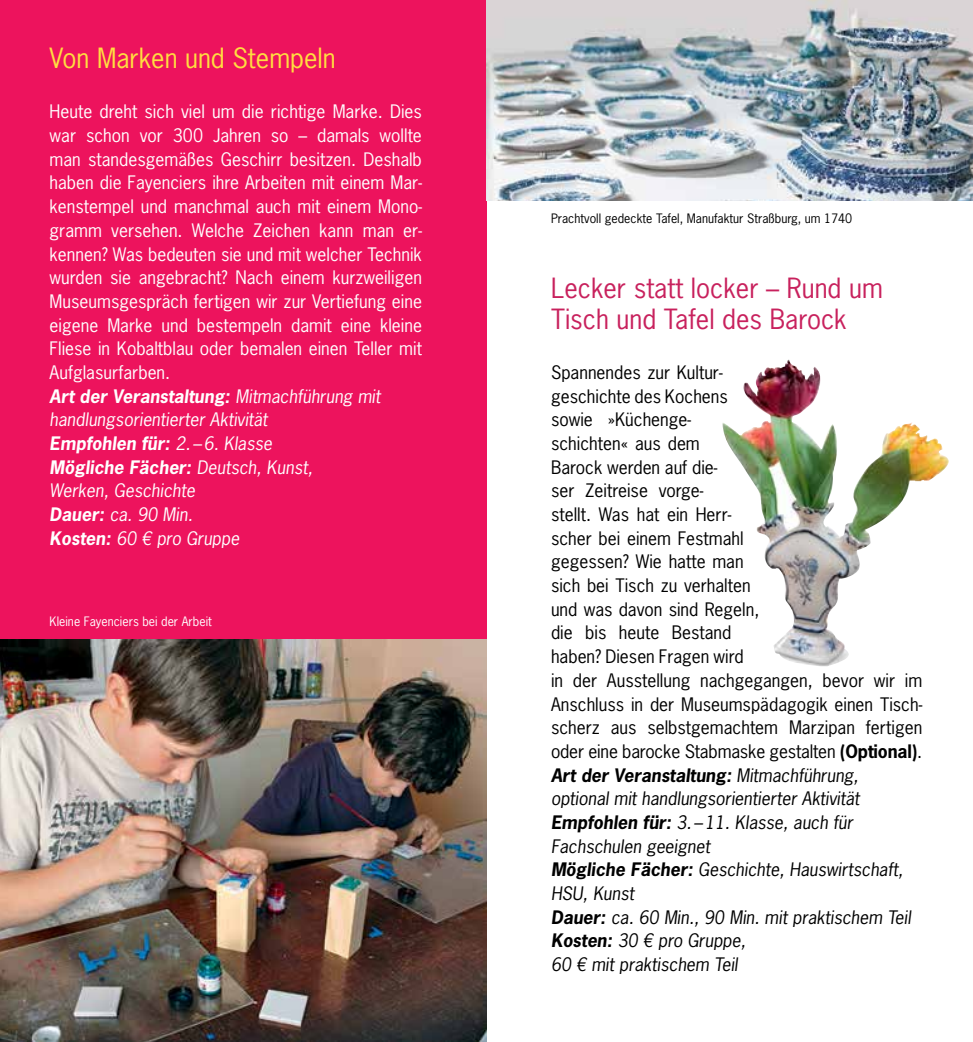
<style>
.page{position:relative;width:973px;height:1042px;background:#fff}
.page>*{position:absolute;margin:0;border:0;box-sizing:border-box;transform-origin:0 0}
.t1{font:26.25px/31.5px "News Gothic LT";color:#c8215d}
.t2{font:26.25px "News Gothic LT";color:#ffde40}
.t3{font:17.5px/23.6px "News Gothic LT";color:#000}
.t4{font:17.5px/23.6px "News Gothic LT";color:#fff}
.t5{font:12.25px "News Gothic";color:#000}
.t6{font:12.25px "News Gothic";color:#fff}
.s1{font-weight:700;font-style:italic}
.s2{font-style:italic}
.s3{font-weight:700}
</style>
<div class="page">
<div style="left:0;top:0;width:486px;height:639px;background:#ed135d"></div>
<img style="left:486px;top:0;width:486px;height:201px">
<img style="left:0;top:639px;width:486px;height:403px">
<img style="left:722px;top:360px;width:227px;height:306px">
<h1 class="t2" style="left:50px;top:42px;width:287px">Von Marken und Stempeln</h1>
<p class="t4" style="left:50px;top:100px;width:374px">Heute dreht sich viel um die richtige Marke. Dies war schon vor 300 Jahren so – damals wollte man standesgemäßes Geschirr besitzen. Deshalb haben die Fayenciers ihre Arbeiten mit einem Mar&shy;kenstempel und manchmal auch mit einem Mono&shy;gramm versehen. Welche Zeichen kann man er&shy;kennen? Was bedeuten sie und mit welcher Technik wurden sie angebracht? Nach einem kurzweiligen Museumsgespräch fertigen wir zur Vertiefung eine eigene Marke und bestempeln damit eine kleine Fliese in Kobaltblau oder bemalen einen Teller mit Aufglasurfarben.<br><span class="s1">Art der Veranstaltung:</span> <span class="s2">Mitmachführung mit handlungsorientierter Aktivität<br></span><span class="s1">Empfohlen für:</span> <span class="s2">2.–6. Klasse<br></span><span class="s1">Mögliche Fächer:</span> <span class="s2">Deutsch, Kunst,<br>Werken, Geschichte<br></span><span class="s1">Dauer:</span> <span class="s2">ca. 90 Min.<br></span><span class="s1">Kosten:</span> <span class="s2">60 € pro Gruppe</span></p>
<p class="t6" style="left:50px;top:613px;width:164px">Kleine Fayenciers bei der Arbeit</p>
<p class="t5" style="left:551px;top:211px;width:303px">Prachtvoll gedeckte Tafel, Manufaktur Straßburg, um 1740</p>
<h1 class="t1" style="left:551px;top:272px;width:333px">Lecker statt locker – Rund um<br>Tisch und Tafel des Barock</h1>
<p class="t3" style="left:551px;top:360px;width:373px">Spannendes zur Kultur-<br>geschichte des Kochens<br>sowie »Küchenge-<br>schichten« aus dem<br>Barock werden auf die-<br>ser Zeitreise vorge-<br>stellt. Was hat ein Herr-<br>scher bei einem Festmahl<br>gegessen? Wie hatte man<br>sich bei Tisch zu verhalten<br>und was davon sind Regeln,<br>die bis heute Bestand<br>haben? Diesen Fragen wird<br>in der Ausstellung nachgegangen, bevor wir im<br>Anschluss in der Museumspädagogik einen Tisch&shy;scherz aus selbstgemachtem Marzipan fertigen oder eine barocke Stabmaske gestalten <span class="s3">(Optional)</span>.<br><span class="s1">Art der Veranstaltung:</span> <span class="s2">Mitmachführung,<br>optional mit handlungsorientierter Aktivität<br></span><span class="s1">Empfohlen für:</span> <span class="s2">3. –11. Klasse, auch für<br>Fachschulen geeignet<br></span><span class="s1">Mögliche Fächer:</span> <span class="s2">Geschichte, Hauswirtschaft,<br>HSU, Kunst<br></span><span class="s1">Dauer:</span> <span class="s2">ca. 60 Min., 90 Min. mit praktischem Teil<br></span><span class="s1">Kosten:</span> <span class="s2">30 € pro Gruppe,<br>60 € mit praktischem Teil</span></p>
</div>
